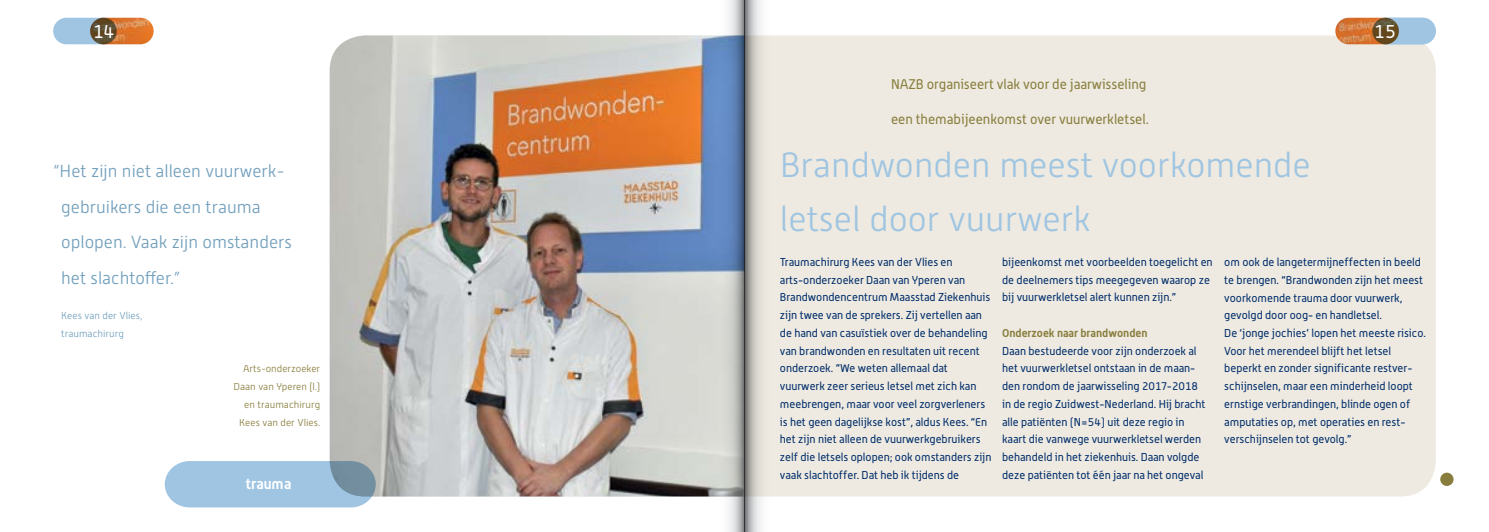
<style>
.page{position:relative;width:1489px;height:532px;background:#fff}
.page>*{position:absolute;margin:0;border:0;box-sizing:border-box;transform-origin:0 0}
.t1{font:300 35px/53.1px "Alwyn New";color:#9fc5e2}
.t2{font:18.75px "Alwyn";color:#fff}
.t3{font:300 17.5px/35.5px "Alwyn New";color:#719fbc}
.t4{font:700 14.75px "Alwyn";color:#fff}
.t5{font:13.75px "Alwyn";color:#887d3c}
.t6{font:11.25px/17.8px "Alwyn";color:#002d6a}
.t7{font:700 11.25px "Alwyn";color:#887d3c}
.t8{font:300 10px/17.8px "Alwyn New";color:#887d3c;text-align:right}
.t9{font:300 10px/17.8px "Alwyn New";color:#719fbc}
</style>
<div class="page">
<div style="left:780px;top:35px;width:655px;height:461px;background:#eeeae1"></div>
<img style="left:330px;top:35px;width:379px;height:461px">
<div style="left:53px;top:18px;width:64px;height:26px;background:#9fc5e2;border-radius:13px"></div>
<div style="left:1372px;top:18px;width:63px;height:26px;background:#9fc5e2;border-radius:13px"></div>
<img style="left:90px;top:18px;width:64px;height:26px">
<svg style="left:165px;top:461px;width:211px;height:46px;background:#9dbfd9"></svg>
<svg style="left:90px;top:18px;width:27px;height:26px"></svg>
<img style="left:1335px;top:18px;width:63px;height:26px">
<svg style="left:1372px;top:18px;width:26px;height:26px"></svg>
<div style="left:1439px;top:472px;width:14px;height:14px;background:#887d3c;border-radius:50%"></div>
<svg style="left:744px;top:0;width:36px;height:531px;background:#c6c4bf"></svg>
<svg style="left:709px;top:0;width:35px;height:531px;background:#9bacc2"></svg>
<h2 class="t2" style="left:93px;top:20px;width:23px">14</h2>
<h2 class="t2" style="left:1373px;top:20px;width:23px">15</h2>
<h3 class="t3" style="left:61px;top:153px;width:232px;text-indent:-8px">“Het zijn niet alleen vuurwerk&shy;gebruikers die een trauma oplopen. Vaak zijn omstanders het slachtoffer.”</h3>
<p class="t9" style="left:61px;top:307px;width:83px">Kees van der Vlies, traumachirurg</p>
<p class="t8" style="left:233px;top:360px;width:88px">Arts-onderzoeker<br>Daan van Yperen (l.) en traumachirurg<br>Kees van der Vlies.</p>
<h3 class="t4" style="left:246px;top:474px;width:47px">trauma</h3>
<p class="t5" style="left:891px;top:76px;width:257px">NAZB organiseert vlak voor de jaarwisseling</p>
<p class="t5" style="left:891px;top:111px;width:259px">een themabijeenkomst over vuurwerkletsel.</p>
<h1 class="t1" style="left:780px;top:139px;width:532px">Brandwonden meest voorkomende letsel door vuurwerk</h1>
<p class="t6" style="left:780px;top:253px;width:213px">Traumachirurg Kees van der Vlies en arts-onderzoeker Daan van Yperen van Brandwondencentrum Maasstad Ziekenhuis zijn twee van de sprekers. Zij vertellen aan de hand van casuïstiek over de behandeling van brandwonden en resultaten uit recent onderzoek. “We weten allemaal dat vuurwerk zeer serieus letsel met zich kan meebrengen, maar voor veel zorgverleners is het geen dagelijkse kost”, aldus Kees. “En het zijn niet alleen de vuurwerkgebruikers zelf die letsels oplopen; ook omstanders zijn vaak slachtoffer. Dat heb ik tijdens de</p>
<p class="t6" style="left:1002px;top:253px;width:212px">bijeenkomst met voorbeelden toegelicht en de deelnemers tips meegegeven waarop ze bij vuurwerkletsel alert kunnen zijn.”</p>
<p class="t7" style="left:1002px;top:326px;width:147px">Onderzoek naar brandwonden</p>
<p class="t6" style="left:1002px;top:341px;width:205px">Daan bestudeerde voor zijn onderzoek al het vuurwerkletsel ontstaan in de maan&shy;den rondom de jaarwisseling 2017-2018 in de regio Zuidwest-Nederland. Hij bracht alle patiënten (N=54) uit deze regio in kaart die vanwege vuurwerkletsel werden behandeld in het ziekenhuis. Daan volgde deze patiënten tot één jaar na het ongeval</p>
<p class="t6" style="left:1224px;top:253px;width:203px">om ook de langetermijneffecten in beeld te brengen. “Brandwonden zijn het meest voorkomende trauma door vuurwerk, gevolgd door oog- en handletsel.<br>De ‘jonge jochies’ lopen het meeste risico.<br>Voor het merendeel blijft het letsel beperkt en zonder significante restver&shy;schijnselen, maar een minderheid loopt ernstige verbrandingen, blinde ogen of amputaties op, met operaties en rest&shy;verschijnselen tot gevolg.”</p>
</div>
